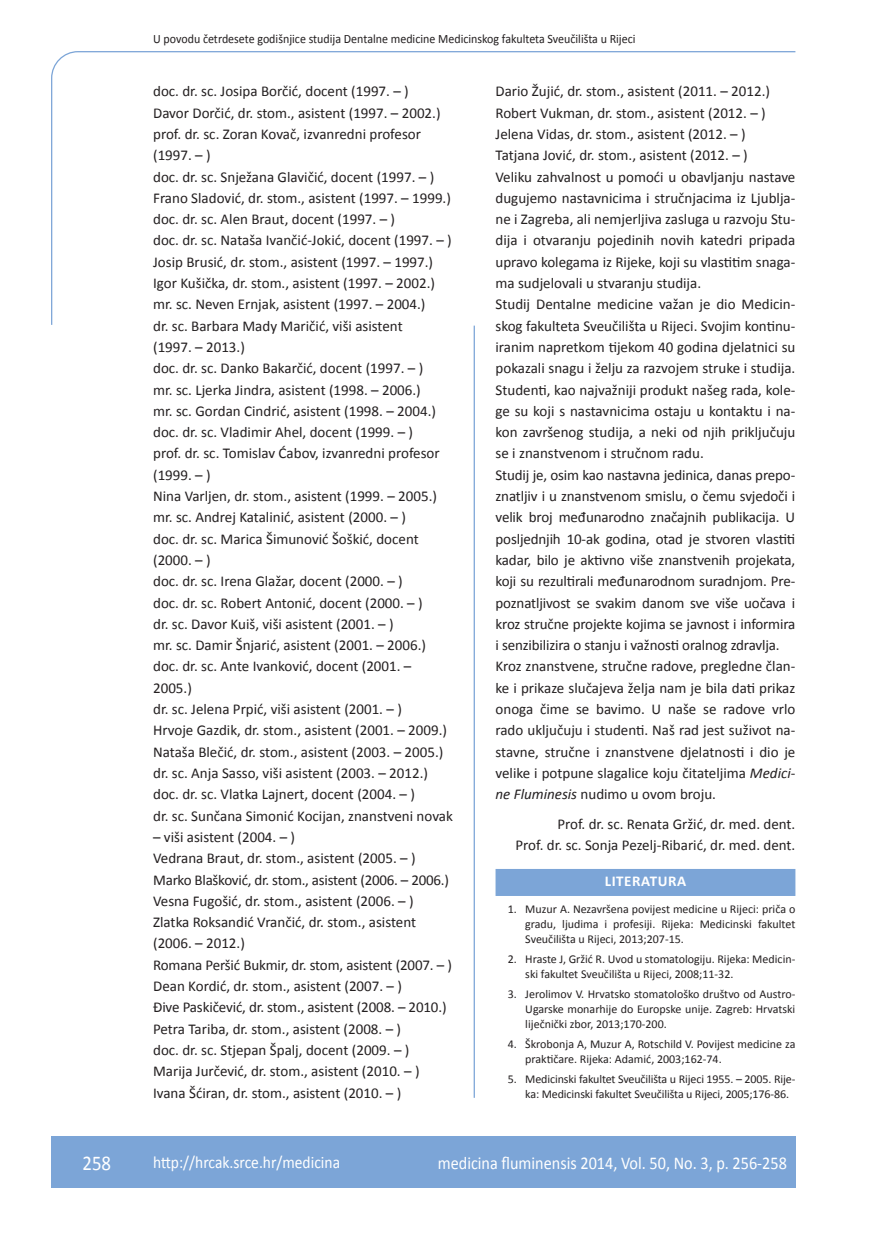
<style>
.page{position:relative;width:872px;height:1234px;background:#fff}
.page>*{position:absolute;margin:0;border:0;box-sizing:border-box;transform-origin:0 0}
.t1{font:21px "Calibri";color:#fff;scale:.9 1}
.t2{font:18px "Calibri";color:#fff;scale:.9 1}
.t3{font:17.25px "Calibri";color:#fff;scale:.9 1}
.t4{font:15px/21.3px "Calibri";color:#231f20}
.t5{font:700 15px "Calibri";letter-spacing:.04em;color:#fff}
.t6{font:12.75px "Calibri";color:#231f20;scale:.94 1}
.t7{font:12px/15.3px "Calibri";color:#231f20}
.s1{font-style:italic}
</style>
<div class="page">
<svg style="left:51px;top:51px;width:745px;height:274px"></svg>
<hr style="left:473px;top:325px;width:2px;height:772px;background:#7ca5d7">
<div style="left:51px;top:1135px;width:744px;height:51px;background:#7ca5d7"></div>
<div style="left:495px;top:868px;width:300px;height:27px;background:#7ca5d7"></div>
<p class="t6" style="left:153px;top:30px;width:515px">U povodu četrdesete godišnjice studija Dentalne medicine Medicinskog fakulteta Sveučilišta u Rijeci</p>
<p class="t4" style="left:153px;top:80px;width:301px">doc. dr. sc. Josipa Borčić, docent (1997. – )<br>Davor Dorčić, dr. stom., asistent (1997. – 2002.) prof. dr. sc. Zoran Kovač, izvanredni profesor (1997. – )<br>doc. dr. sc. Snježana Glavičić, docent (1997. – )<br>Frano Sladović, dr. stom., asistent (1997. – 1999.) doc. dr. sc. Alen Braut, docent (1997. – )<br>doc. dr. sc. Nataša Ivančić-Jokić, docent (1997. – )<br>Josip Brusić, dr. stom., asistent (1997. – 1997.)<br>Igor Kušička, dr. stom., asistent (1997. – 2002.) mr. sc. Neven Ernjak, asistent (1997. – 2004.)<br>dr. sc. Barbara Mady Maričić, viši asistent<br>(1997. – 2013.)<br>doc. dr. sc. Danko Bakarčić, docent (1997. – )<br>mr. sc. Ljerka Jindra, asistent (1998. – 2006.)<br>mr. sc. Gordan Cindrić, asistent (1998. – 2004.) doc. dr. sc. Vladimir Ahel, docent (1999. – )<br>prof. dr. sc. Tomislav Ćabov, izvanredni profesor (1999. – )<br>Nina Varljen, dr. stom., asistent (1999. – 2005.) mr. sc. Andrej Katalinić, asistent (2000. – )<br>doc. dr. sc. Marica Šimunović Šoškić, docent (2000. – )<br>doc. dr. sc. Irena Glažar, docent (2000. – )<br>doc. dr. sc. Robert Antonić, docent (2000. – )<br>dr. sc. Davor Kuiš, viši asistent (2001. – )<br>mr. sc. Damir Šnjarić, asistent (2001. – 2006.) doc. dr. sc. Ante Ivanković, docent (2001. – 2005.)<br>dr. sc. Jelena Prpić, viši asistent (2001. – )<br>Hrvoje Gazdik, dr. stom., asistent (2001. – 2009.)<br>Nataša Blečić, dr. stom., asistent (2003. – 2005.) dr. sc. Anja Sasso, viši asistent (2003. – 2012.) doc. dr. sc. Vlatka Lajnert, docent (2004. – )<br>dr. sc. Sunčana Simonić Kocijan, znanstveni novak</p>
<p class="t4" style="left:153px;top:825px;width:300px">– viši asistent (2004. – )<br>Vedrana Braut, dr. stom., asistent (2005. – )<br>Marko Blašković, dr. stom., asistent (2006. – 2006.)<br>Vesna Fugošić, dr. stom., asistent (2006. – )<br>Zlatka Roksandić Vrančić, dr. stom., asistent (2006. – 2012.)<br>Romana Peršić Bukmir, dr. stom, asistent (2007. – )<br>Dean Kordić, dr. stom., asistent (2007. – )<br>Đive Paskičević, dr. stom., asistent (2008. – 2010.)<br>Petra Tariba, dr. stom., asistent (2008. – )<br>doc. dr. sc. Stjepan Špalj, docent (2009. – )<br>Marija Jurčević, dr. stom., asistent (2010. – )<br>Ivana Šćiran, dr. stom., asistent (2010. – )</p>
<p class="t4" style="left:495px;top:80px;width:301px">Dario Žujić, dr. stom., asistent (2011. – 2012.)<br>Robert Vukman, dr. stom., asistent (2012. – )<br>Jelena Vidas, dr. stom., asistent (2012. – )<br>Tatjana Jović, dr. stom., asistent (2012. – )<br>Veliku zahvalnost u pomoći u obavljanju nastave dugujemo nastavnicima i stručnjacima iz Ljublja&shy;ne i Zagreba, ali nemjerljiva zasluga u razvoju Stu&shy;dija i otvaranju pojedinih novih katedri pripada upravo kolegama iz Rijeke, koji su vlastitim snaga&shy;ma sudjelovali u stvaranju studija.<br>Studij Dentalne medicine važan je dio Medicin&shy;skog fakulteta Sveučilišta u Rijeci. Svojim kontinu&shy;iranim napretkom tijekom 40 godina djelatnici su pokazali snagu i želju za razvojem struke i studija.<br>Studenti, kao najvažniji produkt našeg rada, kole&shy;ge su koji s nastavnicima ostaju u kontaktu i na&shy;kon završenog studija, a neki od njih priključuju se i znanstvenom i stručnom radu.<br>Studij je, osim kao nastavna jedinica, danas prepo&shy;znatljiv i u znanstvenom smislu, o čemu svjedoči i velik broj međunarodno značajnih publikacija. U posljednjih 10-ak godina, otad je stvoren vlastiti kadar, bilo je aktivno više znanstvenih projekata, koji su rezultirali međunarodnom suradnjom. Pre&shy;poznatljivost se svakim danom sve više uočava i kroz stručne projekte kojima se javnost i informira i senzibilizira o stanju i važnosti oralnog zdravlja.<br>Kroz znanstvene, stručne radove, pregledne član&shy;ke i prikaze slučajeva želja nam je bila dati prikaz onoga čime se bavimo. U naše se radove vrlo rado uključuju i studenti. Naš rad jest suživot na&shy;stavne, stručne i znanstvene djelatnosti i dio je velike i potpune slagalice koju čitateljima <span class="s1">Medici&shy;ne Fluminesis</span> nudimo u ovom broju.</p>
<p class="t4" style="left:515px;top:812px;width:281px;text-align:right">Prof. dr. sc. Renata Gržić, dr. med. dent.<br>Prof. dr. sc. Sonja Pezelj-Ribarić, dr. med. dent.</p>
<p class="t5" style="left:604px;top:871px;width:83px">LITERATURA</p>
<p class="t7" style="left:525px;top:900px;width:272px;text-align:justify;text-indent:-18px">1. Muzur A. Nezavršena povijest medicine u Rijeci: priča o gradu, ljudima i profesiji. Rijeka: Medicinski fakultet Sveučilišta u Rijeci, 2013;207-15.</p>
<p class="t7" style="left:525px;top:950px;width:271px;text-indent:-18px">2. Hraste J, Gržić R. Uvod u stomatologiju. Rijeka: Medicin&shy;ski fakultet Sveučilišta u Rijeci, 2008;11-32.</p>
<p class="t7" style="left:525px;top:985px;width:271px;text-align:justify;text-indent:-18px">3. Jerolimov V. Hrvatsko stomatološko društvo od Austro-Ugarske monarhije do Europske unije. Zagreb: Hrvatski liječnički zbor, 2013;170-200.</p>
<p class="t7" style="left:525px;top:1035px;width:271px;text-indent:-18px">4. Škrobonja A, Muzur A, Rotschild V. Povijest medicine za praktičare. Rijeka: Adamić, 2003;162-74.</p>
<p class="t7" style="left:525px;top:1070px;width:271px;text-indent:-17px">5. Medicinski fakultet Sveučilišta u Rijeci 1955. – 2005. Rije&shy;ka: Medicinski fakultet Sveučilišta u Rijeci, 2005;176-86.</p>
<h1 class="t1" style="left:82px;top:1149px;width:33px">258</h1>
<p class="t3" style="left:153px;top:1150px;width:209px">http://hrcak.srce.hr/medicina</p>
<p class="t2" style="left:438px;top:1151px;width:389px">medicina fluminensis 2014, Vol. 50, No. 3, p. 256-258</p>
</div>
